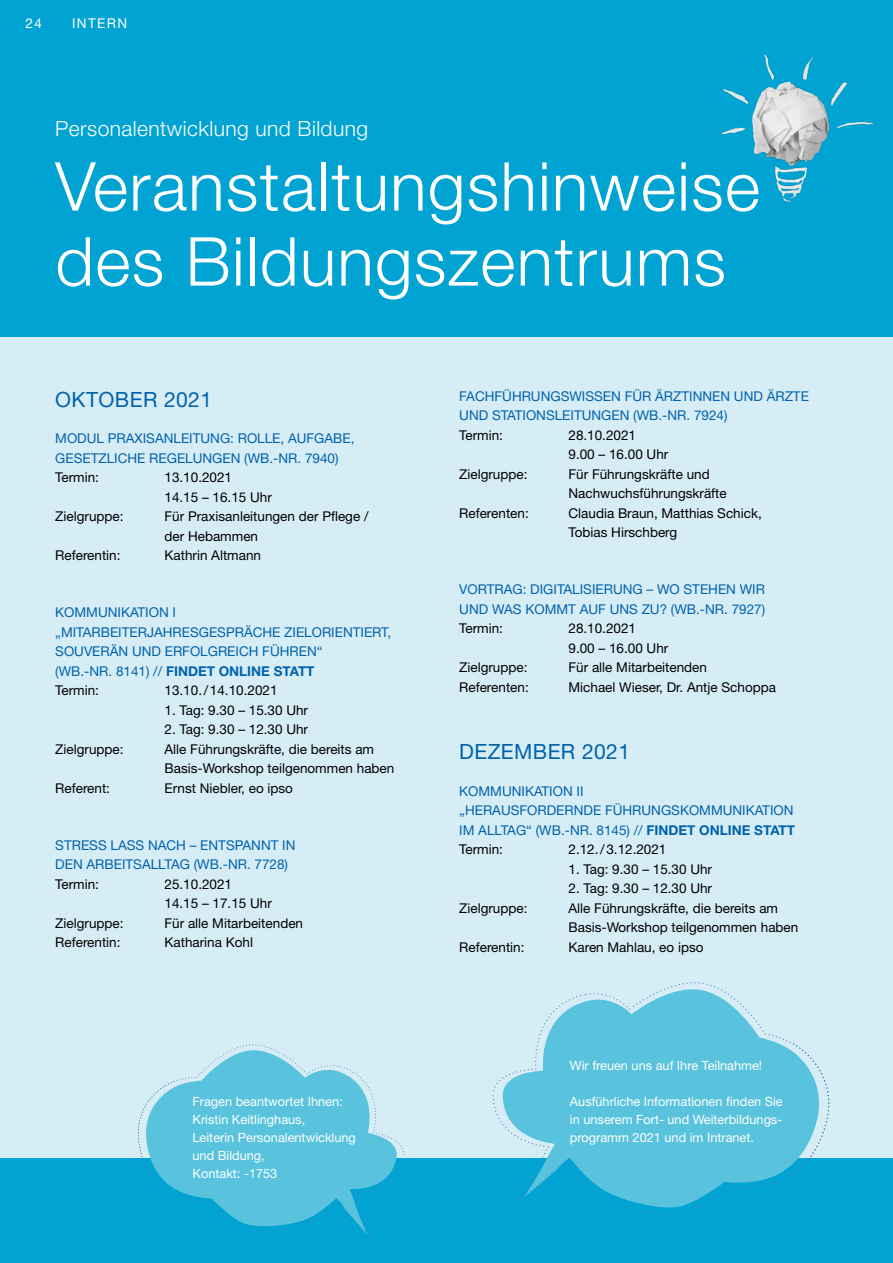
<style>
.page{position:relative;width:893px;height:1263px;background:#fff}
.page>*{position:absolute;margin:0;border:0;box-sizing:border-box;transform-origin:0 0}
.t1{font:300 67.5px/75px "Helvetica Neue";letter-spacing:.02em;color:#fff}
.t2{font:300 21px "Helvetica Neue";letter-spacing:.02em;color:#fff}
.t3{font:21px "Helvetica Neue";letter-spacing:.02em;color:#0062ad}
.t4{font:13.5px/19.5px "Helvetica Neue";color:#000}
.t5{font:13.5px/19.5px "Helvetica Neue";color:#0062ad}
.t6{font:13.5px "Helvetica Neue";letter-spacing:.1em;color:#fff}
.t7{font:12.75px/18px "Helvetica Neue";color:#fff;text-align:justify}
.s1{font-weight:700}
.s2{color:#000}
</style>
<div class="page">
<div style="left:0;top:0;width:893px;height:337px;background:#00a3d1"></div>
<img style="left:721px;top:54px;width:152px;height:148px">
<div style="left:0;top:337px;width:893px;height:926px;background:#d7edf6"></div>
<div style="left:0;top:1159px;width:893px;height:104px;background:#00a3d1"></div>
<svg style="left:492px;top:982px;width:337px;height:233px"></svg>
<img style="left:802px;top:1050px;width:26px;height:69px">
<svg style="left:138px;top:1044px;width:268px;height:197px"></svg>
<img style="left:138px;top:1085px;width:28px;height:51px">
<p class="t6" style="left:26px;top:15px;width:18px">24</p>
<p class="t6" style="left:72px;top:15px;width:56px">INTERN</p>
<h2 class="t2" style="left:55px;top:115px;width:314px">Personalentwicklung und Bildung</h2>
<h1 class="t1" style="left:55px;top:148px;width:706px">Veranstaltungshinweise des Bildungszentrums</h1>
<h2 class="t3" style="left:55px;top:387px;width:158px">OKTOBER 2021</h2>
<p class="t5" style="left:55px;top:428px;width:301px">MODUL PRAXISANLEITUNG: ROLLE, AUFGABE,<br>GESETZLICHE REGELUNGEN (WB.-NR. 7940)</p>
<p class="t4" style="left:55px;top:467px;width:45px">Termin:</p>
<p class="t4" style="left:165px;top:467px;width:109px">13.10.2021<br>14.15 – 16.15 Uhr</p>
<p class="t4" style="left:55px;top:506px;width:70px">Zielgruppe:</p>
<p class="t4" style="left:165px;top:506px;width:205px">Für Praxisanleitungen der Pflege / der Hebammen</p>
<p class="t4" style="left:55px;top:545px;width:67px">Referentin:</p>
<p class="t4" style="left:165px;top:545px;width:98px">Kathrin Altmann</p>
<p class="t5" style="left:55px;top:602px;width:337px">KOMMUNIKATION I „MITARBEITERJAHRESGESPRÄCHE ZIELORIENTIERT,<br>SOUVERÄN UND ERFOLGREICH FÜHREN“<br>(WB.-NR. 8141) // <span class="s1">FINDET ONLINE STATT<br></span><span class="s2">Termin:</span></p>
<p class="t4" style="left:165px;top:680px;width:114px">13.10./14.10.2021</p>
<p class="t4" style="left:165px;top:700px;width:145px">1. Tag: 9.30 – 15.30 Uhr</p>
<p class="t4" style="left:165px;top:719px;width:145px">2. Tag: 9.30 – 12.30 Uhr</p>
<p class="t4" style="left:55px;top:739px;width:70px">Zielgruppe:</p>
<p class="t4" style="left:165px;top:739px;width:231px">Alle Führungskräfte, die bereits am<br>Basis-Workshop teilgenommen haben</p>
<p class="t4" style="left:55px;top:778px;width:56px">Referent:</p>
<p class="t4" style="left:165px;top:778px;width:130px">Ernst Niebler, eo ipso</p>
<p class="t5" style="left:55px;top:835px;width:242px">STRESS LASS NACH – ENTSPANNT IN<br>DEN ARBEITSALLTAG (WB.-NR. 7728)</p>
<p class="t4" style="left:55px;top:874px;width:45px">Termin:</p>
<p class="t4" style="left:165px;top:874px;width:109px">25.10.2021<br>14.15 – 17.15 Uhr</p>
<p class="t4" style="left:55px;top:913px;width:70px">Zielgruppe:</p>
<p class="t4" style="left:165px;top:913px;width:140px">Für alle Mitarbeitenden</p>
<p class="t4" style="left:55px;top:932px;width:67px">Referentin:</p>
<p class="t4" style="left:165px;top:932px;width:90px">Katharina Kohl</p>
<p class="t5" style="left:459px;top:386px;width:351px">FACHFÜHRUNGSWISSEN FÜR ÄRZTINNEN UND ÄRZTE<br>UND STATIONSLEITUNGEN (WB.-NR. 7924)</p>
<p class="t4" style="left:459px;top:425px;width:45px">Termin:</p>
<p class="t4" style="left:568px;top:425px;width:101px">28.10.2021<br>9.00 – 16.00 Uhr</p>
<p class="t4" style="left:459px;top:464px;width:70px">Zielgruppe:</p>
<p class="t4" style="left:568px;top:464px;width:160px">Für Führungskräfte und<br>Nachwuchsführungskräfte</p>
<p class="t4" style="left:459px;top:503px;width:71px">Referenten:</p>
<p class="t4" style="left:568px;top:503px;width:195px">Claudia Braun, Matthias Schick,<br>Tobias Hirschberg</p>
<p class="t5" style="left:459px;top:579px;width:307px">VORTRAG: DIGITALISIERUNG – WO STEHEN WIR<br>UND WAS KOMMT AUF UNS ZU? (WB.-NR. 7927)</p>
<p class="t4" style="left:459px;top:618px;width:45px">Termin:</p>
<p class="t4" style="left:568px;top:618px;width:101px">28.10.2021<br>9.00 – 16.00 Uhr</p>
<p class="t4" style="left:459px;top:657px;width:70px">Zielgruppe:</p>
<p class="t4" style="left:568px;top:657px;width:140px">Für alle Mitarbeitenden</p>
<p class="t4" style="left:459px;top:677px;width:71px">Referenten:</p>
<p class="t4" style="left:568px;top:677px;width:209px">Michael Wieser, Dr. Antje Schoppa</p>
<h2 class="t3" style="left:459px;top:739px;width:172px">DEZEMBER 2021</h2>
<p class="t5" style="left:459px;top:781px;width:337px">KOMMUNIKATION II<br>„HERAUSFORDERNDE FÜHRUNGSKOMMUNIKATION<br>IM ALLTAG“ (WB.-NR. 8145) // <span class="s1">FINDET ONLINE STATT<br></span><span class="s2">Termin:</span></p>
<p class="t4" style="left:568px;top:839px;width:99px">2.12./3.12.2021</p>
<p class="t4" style="left:568px;top:859px;width:145px">1. Tag: 9.30 – 15.30 Uhr</p>
<p class="t4" style="left:568px;top:878px;width:145px">2. Tag: 9.30 – 12.30 Uhr</p>
<p class="t4" style="left:459px;top:898px;width:70px">Zielgruppe:</p>
<p class="t4" style="left:568px;top:898px;width:231px">Alle Führungskräfte, die bereits am<br>Basis-Workshop teilgenommen haben</p>
<p class="t4" style="left:459px;top:937px;width:67px">Referentin:</p>
<p class="t4" style="left:568px;top:937px;width:137px">Karen Mahlau, eo ipso</p>
<p class="t7" style="left:193px;top:1093px;width:165px;text-align:left">Fragen beantwortet Ihnen:<br>Kristin Keitlinghaus,<br>Leiterin Personalentwicklung und Bildung,<br>Kontakt: -1753</p>
<p class="t7" style="left:570px;top:1056px;width:194px">Wir freuen uns auf Ihre Teilnahme!</p>
<p class="t7" style="left:570px;top:1092px;width:214px">Ausführliche Informationen finden Sie in unserem Fort- und Weiterbildungs&shy;programm 2021 und im Intranet.</p>
</div>
